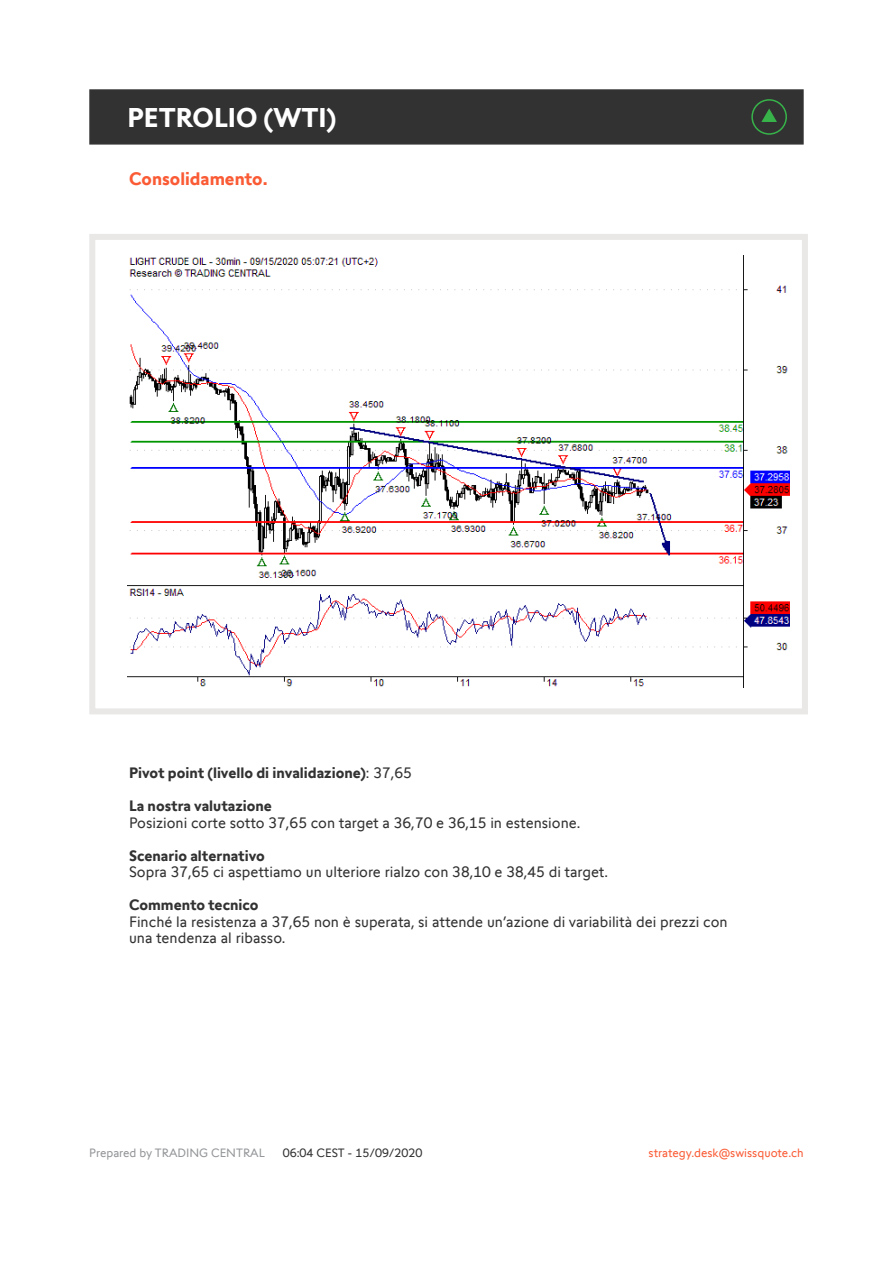
<style>
.page{position:relative;width:893px;height:1263px;background:#fff}
.page>*{position:absolute;margin:0;border:0;box-sizing:border-box;transform-origin:0 0}
.t1{font:700 27px "Swissquote CT";color:#fff}
.t2{font:700 18px "Swissquote CT";color:#fa5b35}
.t3{font:15px/16.5px "Swissquote CT";color:#323232}
.t4{font:700 15px "Swissquote CT";color:#323232}
.t5{font:12px "Swissquote CT";color:#fa5b35}
.t6{font:12px "Swissquote CT";color:#939598}
.t7{font:12px "Swissquote CT";color:#323232}
.s1{font-weight:400}
</style>
<div class="page">
<div style="left:89px;top:234px;width:719px;height:480px;border:6px solid #e9e8e7"></div>
<div style="left:89px;top:89px;width:715px;height:56px;background:#323232;border:2px solid #323232"></div>
<img style="left:128px;top:255px;width:661px;height:432px">
<svg style="left:751px;top:99px;width:36px;height:36px"></svg>
<h1 class="t1" style="left:128px;top:101px;width:210px">PETROLIO (WTI)</h1>
<p class="t2" style="left:129px;top:168px;width:140px">Consolidamento.</p>
<p class="t4" style="left:129px;top:764px;width:284px">Pivot point (livello di invalidazione)<span class="s1">: 37,65</span></p>
<p class="t4" style="left:129px;top:797px;width:144px">La nostra valutazione</p>
<p class="t3" style="left:129px;top:814px;width:453px">Posizioni corte sotto 37,65 con target a 36,70 e 36,15 in estensione.</p>
<p class="t4" style="left:129px;top:846px;width:137px">Scenario alternativo</p>
<p class="t3" style="left:129px;top:864px;width:481px">Sopra 37,65 ci aspettiamo un ulteriore rialzo con 38,10 e 38,45 di target.</p>
<p class="t4" style="left:129px;top:896px;width:131px">Commento tecnico</p>
<p class="t3" style="left:129px;top:913px;width:600px">Finché la resistenza a 37,65 non è superata, si attende un’azione di variabilità dei prezzi con una tendenza al ribasso.</p>
<p class="t6" style="left:89px;top:1145px;width:177px">Prepared by TRADING CENTRAL</p>
<p class="t7" style="left:283px;top:1145px;width:141px">06:04 CEST - 15/09/2020</p>
<p class="t5" style="left:649px;top:1145px;width:157px">strategy.desk@swissquote.ch</p>
</div>
